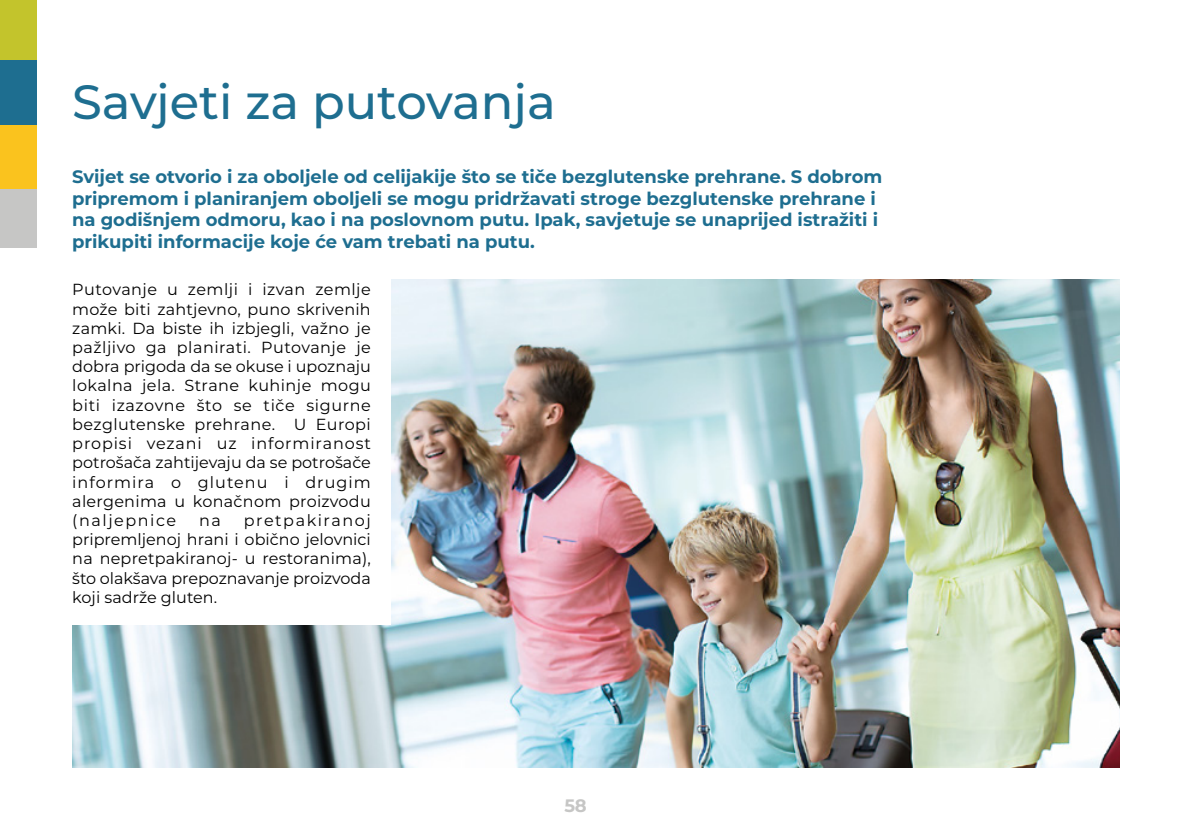
<style>
.page{position:relative;width:1191px;height:840px;background:#fff}
.page>*{position:absolute;margin:0;border:0;box-sizing:border-box;transform-origin:0 0}
._01_Naslov{font:500 48px "Montserrat";color:#1e6e90}
._02_Podnaslov{font:700 18px/21.6px "Montserrat";color:#1e6e90}
.t1{font:700 18px "Montserrat";color:#c6c6c5}
._03_Tekst{font:16px/19.2px "Montserrat";color:#000;text-align:justify}
</style>
<div class="page">
<img style="left:72px;top:279px;width:1047px;height:488px">
<div style="left:60px;top:271px;width:331px;height:353px;background:#fff"></div>
<div style="left:0;top:0;width:37px;height:60px;background:#c3c42c"></div>
<div style="left:0;top:60px;width:37px;height:65px;background:#1e6e90"></div>
<div style="left:0;top:125px;width:37px;height:65px;background:#fac31e"></div>
<div style="left:0;top:190px;width:37px;height:58px;background:#c6c6c5"></div>
<p class="_01_Naslov" style="left:72px;top:68px;width:485px">Savjeti za putovanja</p>
<p class="_02_Podnaslov" style="left:72px;top:165px;width:812px">Svijet se otvorio i za oboljele od celijakije što se tiče bezglutenske prehrane. S dobrom pripremom i planiranjem oboljeli se mogu pridržavati stroge bezglutenske prehrane i na godišnjem odmoru, kao i na poslovnom putu. Ipak, savjetuje se unaprijed istražiti i prikupiti informacije koje će vam trebati na putu.</p>
<p class="_03_Tekst" style="left:72px;top:279px;width:300px">Putovanje u zemlji i izvan zemlje može biti zahtjevno, puno skrivenih zamki. Da biste ih izbjegli, važno je pažljivo ga planirati. Putovanje je dobra prigoda da se okuse i upoznaju lokalna jela. Strane kuhinje mogu biti izazovne što se tiče sigurne bezglutenske prehrane. U Europi propisi vezani uz informiranost potrošača zahtijevaju da se potrošače informira o glutenu i drugim alergenima u konačnom proizvodu (naljepnice</p>
<p class="_03_Tekst" style="left:72px;top:510px;width:300px;text-indent:172px">pretpakiranoj pripremljenoj hrani i obično jelovnici na nepretpakiranoj- u restoranima), što olakšava prepoznavanje proizvoda koji sadrže gluten.</p>
<p class="_03_Tekst" style="left:199px;top:510px;width:23px">na</p>
<p class="t1" style="left:564px;top:791px;width:24px">58</p>
</div>
